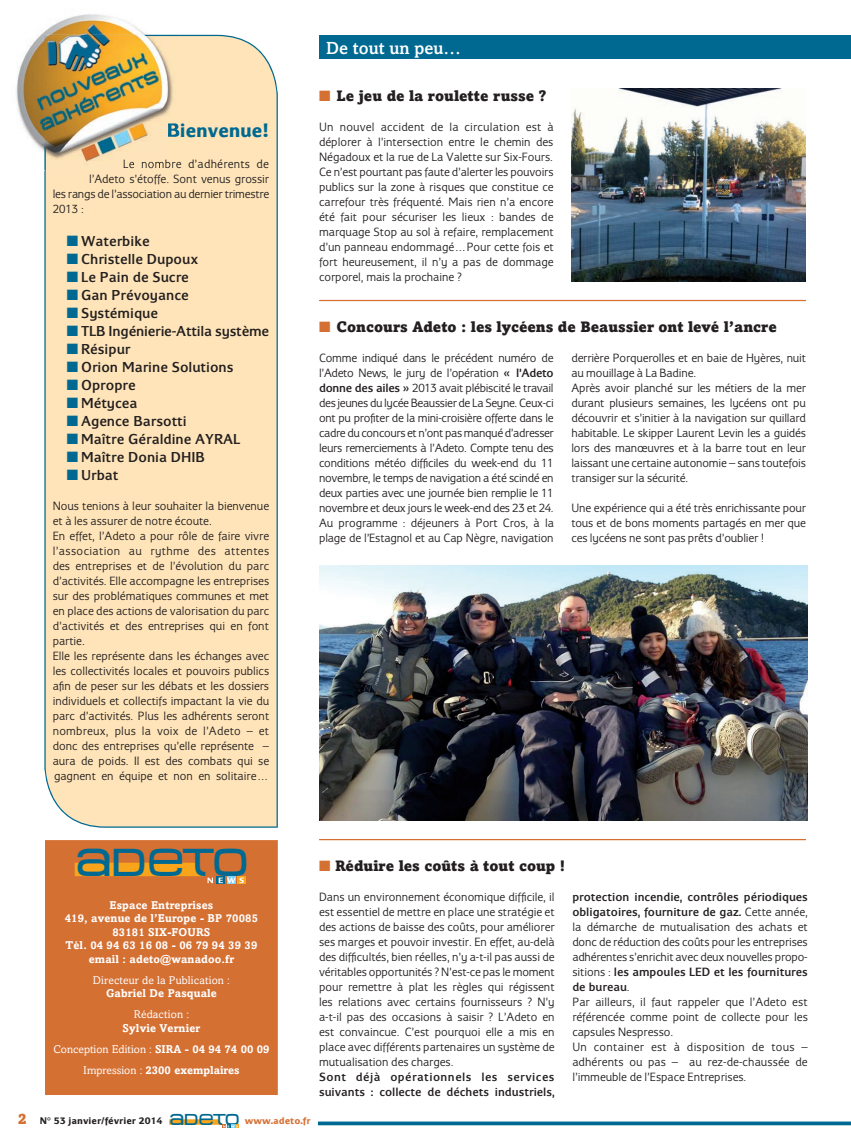
<style>
.page{position:relative;width:851px;height:1134px;background:#fff}
.page>*{position:absolute;margin:0;border:0;box-sizing:border-box;transform-origin:0 0}
.t1{font:38.75px "Metro DF";letter-spacing:-.01em;color:#006991}
.t2{font:700 20px "Eurocrat";letter-spacing:-.02em;color:#006991}
.t3{font:500 17.5px "Amasis";color:#fff}
.t4{font:500 15px "Eurocrat";color:#231f20}
.t5{font:900 15px "Amasis";color:#231f20}
.t6{font:900 15px "Amasis";color:#d57033}
.t7{font:12.5px/15px "Eurocrat";color:#231f20;text-align:justify}
.t8{font:500 12.5px/15px "Eurocrat";color:#231f20}
.t9{font:12.5px "Eurocrat";letter-spacing:.02em;color:#231f20}
.t10{font:700 11.25px/13.5px "Amasis";letter-spacing:.015em;color:#fff;text-align:center}
.t11{font:11.25px "Amasis";letter-spacing:.015em;color:#fff}
.t12{font:700 10px "Eurocrat";color:#231f20}
.s1{color:#006991}
.s2{color:#d57033}
.s3{font-weight:500}
.s4{font-weight:400}
.s5{font-family:"Metro DF";font-weight:400;font-size:15.75px;color:#006991}
</style>
<div class="page">
<div style="left:319px;top:35px;width:531px;height:23px;background:#006991"></div>
<div style="left:46px;top:841px;width:231px;height:253px;background:#d57033"></div>
<div style="left:45px;top:840px;width:233px;height:255px;border:1px solid #d57033"></div>
<svg style="left:75px;top:863px;width:138px;height:20px"></svg>
<svg style="left:216px;top:877px;width:9px;height:7px"></svg>
<div style="left:227px;top:877px;width:8px;height:7px;background:#7cd3f6"></div>
<div style="left:237px;top:877px;width:9px;height:7px;background:#f9a51b"></div>
<svg style="left:219px;top:877px;width:25px;height:6px"></svg>
<div style="left:44px;top:35px;width:234px;height:793px;background:#fee4b8"></div>
<img style="left:572px;top:88px;width:233px;height:193px">
<hr style="left:319px;top:300px;width:486px;height:1px;background:#d57033">
<hr style="left:319px;top:839px;width:486px;height:1px;background:#d57033">
<svg style="left:169px;top:1119px;width:70px;height:9px"></svg>
<img style="left:34px;top:14px;width:144px;height:28px">
<img style="left:16px;top:42px;width:28px;height:110px">
<img style="left:44px;top:35px;width:134px;height:135px">
<img style="left:319px;top:565px;width:488px;height:255px">
<svg style="left:318px;top:1121px;width:532px;height:4px;background:#237da0"></svg>
<h2 class="t2" style="left:166px;top:118px;width:104px">Bienvenue!</h2>
<p class="t9" style="left:123px;top:157px;width:148px">Le nombre d’adhérents de</p>
<p class="t7" style="left:89px;top:171px;width:182px">l’Adeto s’étoffe. Sont venus grossir</p>
<p class="t7" style="left:53px;top:186px;width:218px">les rangs de l’association au dernier trimestre</p>
<p class="t7" style="left:53px;top:201px;width:32px">2013 :</p>
<p class="t4" style="left:67px;top:233px;width:84px"><span class="s1">■</span> Waterbike</p>
<p class="t4" style="left:67px;top:251px;width:133px"><span class="s1">■</span> Christelle Dupoux</p>
<p class="t4" style="left:67px;top:269px;width:123px"><span class="s1">■</span> Le Pain de Sucre</p>
<p class="t4" style="left:67px;top:287px;width:123px"><span class="s1">■</span> Gan Prévoyance</p>
<p class="t4" style="left:67px;top:305px;width:93px"><span class="s1">■</span> Systémique</p>
<p class="t4" style="left:67px;top:323px;width:204px"><span class="s1">■</span> TLB Ingénierie-Attila système</p>
<p class="t4" style="left:67px;top:341px;width:65px"><span class="s1">■</span> Résipur</p>
<p class="t4" style="left:67px;top:359px;width:168px"><span class="s1">■</span> Orion Marine Solutions</p>
<p class="t4" style="left:67px;top:377px;width:70px"><span class="s1">■</span> Opropre</p>
<p class="t4" style="left:67px;top:395px;width:72px"><span class="s1">■</span> Métycea</p>
<p class="t4" style="left:67px;top:413px;width:121px"><span class="s1">■</span> Agence Barsotti</p>
<p class="t4" style="left:67px;top:431px;width:175px"><span class="s1">■</span> Maître Géraldine AYRAL</p>
<p class="t4" style="left:67px;top:449px;width:140px"><span class="s1">■</span> Maître Donia DHIB</p>
<p class="t4" style="left:67px;top:467px;width:53px"><span class="s1">■</span> Urbat</p>
<p class="t7" style="left:53px;top:498px;width:218px;text-align:left">Nous tenions à leur souhaiter la bienvenue et à les assurer de notre écoute.<br>En effet, l’Adeto a pour rôle de faire vivre l’association au rythme des attentes des entreprises et de l’évolution du parc d’activités. Elle accompagne les entreprises sur des problématiques communes et met en place des actions de valorisation du parc d’activités et des entreprises qui en font partie.<br>Elle les représente dans les échanges avec les collectivités locales et pouvoirs publics afin de peser sur les débats et les dossiers individuels et collectifs impactant la vie du parc d’activités. Plus les adhérents seront nombreux, plus la voix de l’Adeto – et donc des entreprises qu’elle représente – aura de poids. Il est des combats qui se gagnent en équipe et non en solitaire…</p>
<h3 class="t3" style="left:326px;top:37px;width:136px">De tout un peu…</h3>
<p class="t5" style="left:319px;top:86px;width:229px"><span class="s2">■</span> Le jeu de la roulette russe ?</p>
<p class="t7" style="left:319px;top:119px;width:236px">Un nouvel accident de la circulation est à déplorer à l’intersection entre le chemin des Négadoux et la rue de La Valette sur Six-Fours.<br>Ce n’est pourtant pas faute d’alerter les pouvoirs publics sur la zone à risques que constitue ce carrefour très fréquenté. Mais rien n’a encore été fait pour sécuriser les lieux : bandes de marquage Stop au sol à refaire, remplacement d’un panneau endommagé…Pour cette fois et fort heureusement, il n’y a pas de dommage corporel, mais la prochaine ?</p>
<p class="t5" style="left:319px;top:317px;width:459px"><span class="s2">■</span> Concours Adeto : les lycéens de Beaussier ont levé l’ancre</p>
<p class="t7" style="left:319px;top:350px;width:236px">Comme indiqué dans le précédent numéro de l’Adeto News, le jury de l’opération <span class="s3">« l’Adeto donne des ailes »</span> 2013 avait plébiscité le travail des jeunes du lycée Beaussier de La Seyne. Ceux-ci ont pu profiter de la mini-croisière offerte dans le cadre du concours et n’ont pas manqué d’adresser leurs remerciements à l’Adeto. Compte tenu des conditions météo difficiles du week-end du 11 novembre, le temps de navigation a été scindé en deux parties avec une journée bien remplie le 11 novembre et deux jours le week-end des 23 et 24.<br>Au programme : déjeuners à Port Cros, à la plage de l’Estagnol et au Cap Nègre, navigation</p>
<p class="t7" style="left:571px;top:350px;width:236px;text-align:left">derrière Porquerolles et en baie de Hyères, nuit au mouillage à La Badine.<br>Après avoir planché sur les métiers de la mer durant plusieurs semaines, les lycéens ont pu découvrir et s’initier à la navigation sur quillard habitable. Le skipper Laurent Levin les a guidés lors des manœuvres et à la barre tout en leur laissant une certaine autonomie – sans toutefois transiger sur la sécurité.</p>
<p class="t7" style="left:571px;top:500px;width:236px">Une expérience qui a été très enrichissante pour tous et de bons moments partagés en mer que ces lycéens ne sont pas prêts d’oublier !</p>
<h1 class="t1" style="left:76px;top:841px;width:174px">ADETO</h1>
<p class="t10" style="left:65px;top:898px;width:195px">Espace Entreprises<br>419, avenue de l’Europe - BP 70085<br>83181 SIX-FOURS<br>Tél. 04 94 63 16 08 - 06 79 94 39 39 email : adeto@wanadoo.fr</p>
<p class="t11" style="left:93px;top:973px;width:139px">Directeur de la Publication :</p>
<p class="t10" style="left:106px;top:986px;width:112px">Gabriel De Pasquale</p>
<p class="t11" style="left:134px;top:1008px;width:57px">Rédaction :</p>
<p class="t10" style="left:53px;top:1017px;width:217px;line-height:21px">Sylvie Vernier<br><span class="s4">Conception Edition :</span> SIRA - 04 94 74 00 09<br><span class="s4">Impression :</span> 2300 exemplaires</p>
<p class="t6" style="left:18px;top:1110px;width:10px">2</p>
<p class="t12" style="left:40px;top:1115px;width:272px">N° 53 janvier/février 2014 <span class="s5">ADETO</span> <span class="s2">www.adeto.fr</span></p>
<p class="t5" style="left:319px;top:856px;width:247px"><span class="s2">■</span> Réduire les coûts à tout coup !</p>
<p class="t7" style="left:319px;top:889px;width:237px">Dans un environnement économique difficile, il est essentiel de mettre en place une stratégie et des actions de baisse des coûts, pour améliorer ses marges et pouvoir investir. En effet, au-delà des difficultés, bien réelles, n’y a-t-il pas aussi de véritables opportunités ? N’est-ce pas le moment pour remettre à plat les règles qui régissent les relations avec certains fournisseurs ? N’y a-t-il pas des occasions à saisir ? L’Adeto en est convaincue. C’est pourquoi elle a mis en place avec différents partenaires un système de mutualisation des charges.</p>
<p class="t8" style="left:319px;top:1069px;width:237px">Sont déjà opérationnels les services suivants : collecte de déchets industriels,</p>
<p class="t7" style="left:572px;top:889px;width:237px;text-align:left"><span class="s3">protection incendie, contrôles périodiques obligatoires, fourniture de gaz.</span> Cette année, la démarche de mutualisation des achats et donc de réduction des coûts pour les entreprises adhérentes s’enrichit avec deux nouvelles propo&shy;sitions : <span class="s3">les ampoules LED et les fournitures de bureau</span>.<br>Par ailleurs, il faut rappeler que l’Adeto est référencée comme point de collecte pour les capsules Nespresso.<br>Un container est à disposition de tous – adhérents ou pas – au rez-de-chaussée de l’immeuble de l’Espace Entreprises.</p>
</div>
